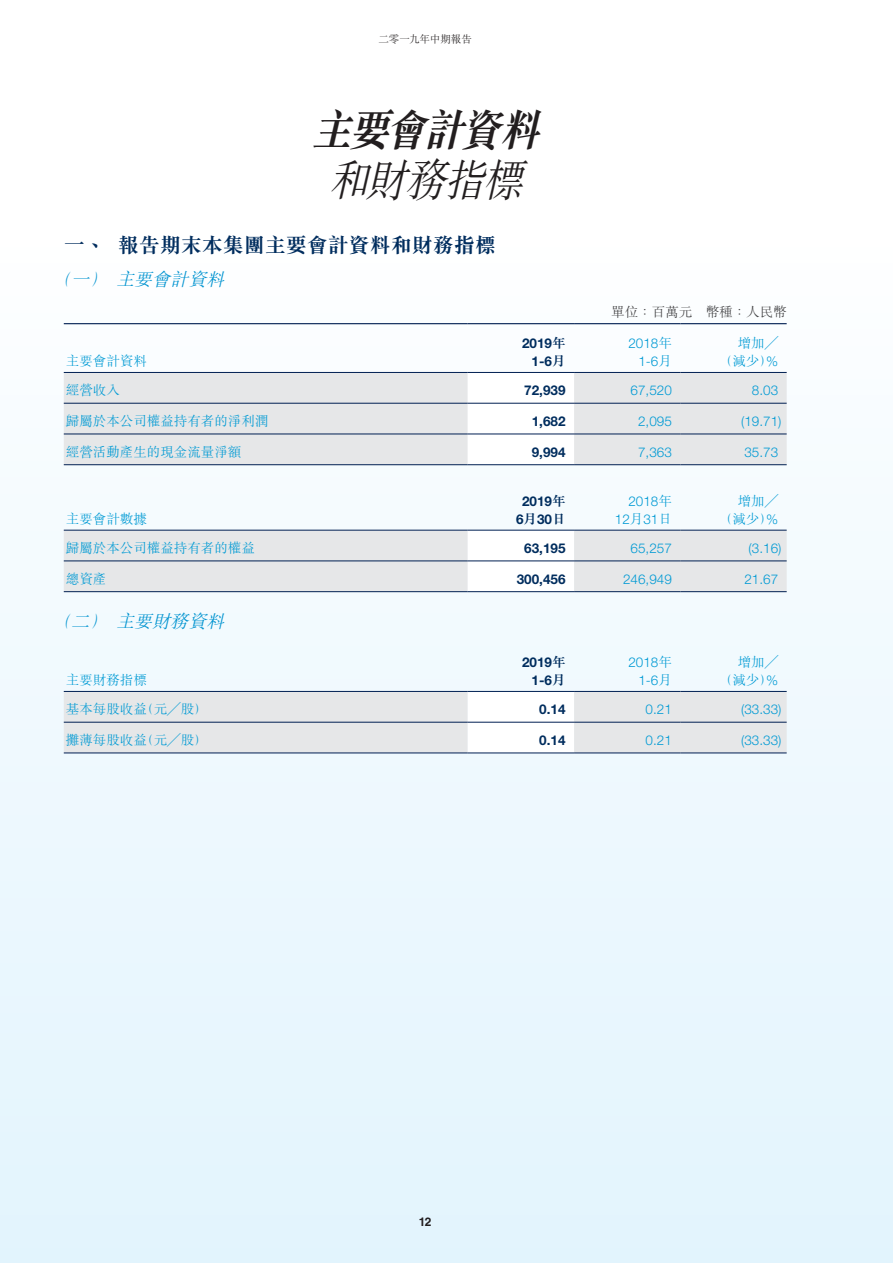
<style>
.page{position:relative;width:893px;height:1263px;background:#fff}
.page>*{position:absolute;margin:0;border:0;box-sizing:border-box;transform-origin:0 0}
.t1{font:italic 700 45px "M Sung HK";color:#221e1f;scale:.9 1}
.t2{font:italic 300 45px "M Sung HK";color:#221e1f;scale:.9 1}
.t3{font:700 21px "M Sung HK";color:#002d5e}
.t4{font:italic 300 18px "M Sung HK";color:#0093d0;scale:.8 1}
.t5{font:300 13.5px/18px "M Sung HK";color:#009ad4;text-align:right}
.t6{font:300 13.5px/18px "Helvetica Neue LT Std";color:#009ad4;text-align:right}
.t7{font:700 13.5px/18px "Helvetica Neue LT Std";color:#002d5e;text-align:right}
.t8{font:300 13.5px "M Sung HK";color:#404042}
.t9{font:700 12px "Helvetica LT Std";color:#221e1f}
.t10{font:300 10.5px "M Sung HK";color:#221e1f}
.s1{font-family:"M Sung HK"}
.s2{font-family:"Helvetica Neue LT Std"}
</style>
<div class="page">
<div style="left:0;top:234px;width:892px;height:1029px;background:linear-gradient(to bottom,#fdfeff,#e2f4fd)"></div>
<div style="left:64px;top:373px;width:723px;height:91px;background:#e6e7e8"></div>
<svg style="left:468px;top:373px;width:106px;height:91px"></svg>
<hr style="left:574px;top:372px;width:106px;height:1px;background:#001f52">
<hr style="left:574px;top:403px;width:106px;height:1px;background:#001f52">
<hr style="left:574px;top:434px;width:106px;height:1px;background:#001f52">
<hr style="left:574px;top:464px;width:106px;height:1px;background:#001f52">
<hr style="left:680px;top:372px;width:107px;height:1px;background:#001f52">
<hr style="left:680px;top:403px;width:107px;height:1px;background:#001f52">
<hr style="left:680px;top:434px;width:107px;height:1px;background:#001f52">
<hr style="left:680px;top:464px;width:107px;height:1px;background:#001f52">
<hr style="left:64px;top:372px;width:404px;height:1px;background:#001f52">
<hr style="left:64px;top:403px;width:404px;height:1px;background:#001f52">
<hr style="left:64px;top:434px;width:404px;height:1px;background:#001f52">
<hr style="left:64px;top:464px;width:404px;height:1px;background:#001f52">
<hr style="left:468px;top:372px;width:106px;height:1px;background:#001f52">
<hr style="left:468px;top:403px;width:106px;height:1px;background:#001f52">
<hr style="left:468px;top:434px;width:106px;height:1px;background:#001f52">
<hr style="left:468px;top:464px;width:106px;height:1px;background:#001f52">
<hr style="left:64px;top:323px;width:404px;height:1px;background:#001f52">
<hr style="left:468px;top:323px;width:106px;height:1px;background:#001f52">
<hr style="left:574px;top:323px;width:106px;height:1px;background:#001f52">
<hr style="left:680px;top:323px;width:107px;height:1px;background:#001f52">
<svg style="left:64px;top:531px;width:723px;height:60px;background:#e8e9ea"></svg>
<hr style="left:64px;top:530px;width:404px;height:1px;background:#001f52">
<hr style="left:468px;top:530px;width:106px;height:1px;background:#001f52">
<hr style="left:574px;top:530px;width:106px;height:1px;background:#001f52">
<hr style="left:680px;top:530px;width:107px;height:1px;background:#001f52">
<hr style="left:64px;top:560px;width:404px;height:1px;background:#001f52">
<hr style="left:468px;top:560px;width:106px;height:1px;background:#001f52">
<hr style="left:574px;top:560px;width:106px;height:1px;background:#001f52">
<hr style="left:680px;top:560px;width:107px;height:1px;background:#001f52">
<hr style="left:64px;top:591px;width:404px;height:1px;background:#001f52">
<hr style="left:468px;top:591px;width:106px;height:1px;background:#001f52">
<hr style="left:574px;top:591px;width:106px;height:1px;background:#001f52">
<hr style="left:680px;top:591px;width:107px;height:1px;background:#001f52">
<svg style="left:64px;top:692px;width:723px;height:60px;background:#e8e9ea"></svg>
<hr style="left:64px;top:691px;width:404px;height:1px;background:#001f52">
<hr style="left:468px;top:691px;width:106px;height:1px;background:#001f52">
<hr style="left:574px;top:691px;width:106px;height:1px;background:#001f52">
<hr style="left:680px;top:691px;width:107px;height:1px;background:#001f52">
<hr style="left:64px;top:722px;width:404px;height:1px;background:#001f52">
<hr style="left:468px;top:722px;width:106px;height:1px;background:#001f52">
<hr style="left:574px;top:722px;width:106px;height:1px;background:#001f52">
<hr style="left:680px;top:722px;width:107px;height:1px;background:#001f52">
<hr style="left:64px;top:752px;width:404px;height:1px;background:#001f52">
<hr style="left:468px;top:752px;width:106px;height:1px;background:#001f52">
<hr style="left:574px;top:752px;width:106px;height:1px;background:#001f52">
<hr style="left:680px;top:752px;width:107px;height:1px;background:#001f52">
<p class="t10" style="left:378px;top:32px;width:95px">二零一九年中期報告</p>
<h1 class="t1" style="left:311px;top:99px;width:271px">主要會計資料</h1>
<h1 class="t2" style="left:328px;top:149px;width:233px">和財務指標</h1>
<h2 class="t3" style="left:64px;top:230px;width:433px">一、報告期末本集團主要會計資料和財務指標</h2>
<h3 class="t4" style="left:55px;top:267px;width:220px">（一）主要會計資料</h3>
<p class="t8" style="left:611px;top:303px;width:177px">單位：百萬元 幣種：人民幣</p>
<p class="t5" style="left:66px;top:352px;width:82px">主要會計資料</p>
<p class="t7" style="left:522px;top:334px;width:45px">2019<span class="s1">年<br></span>1-6<span class="s1">月</span></p>
<p class="t6" style="left:628px;top:334px;width:45px">2018<span class="s1">年<br></span>1-6<span class="s1">月</span></p>
<p class="t5" style="left:719px;top:334px;width:61px">增加╱<br>（減少）<span class="s2">%</span></p>
<p class="t5" style="left:66px;top:381px;width:55px">經營收入</p>
<p class="t7" style="left:524px;top:381px;width:43px">72,939</p>
<p class="t6" style="left:631px;top:381px;width:43px">67,520</p>
<p class="t6" style="left:752px;top:381px;width:28px">8.03</p>
<p class="t5" style="left:66px;top:411px;width:204px">歸屬於本公司權益持有者的淨利潤</p>
<p class="t7" style="left:532px;top:412px;width:35px">1,682</p>
<p class="t6" style="left:638px;top:412px;width:35px">2,095</p>
<p class="t6" style="left:741px;top:412px;width:42px">(19.71)</p>
<p class="t5" style="left:66px;top:442px;width:177px">經營活動產生的現金流量淨額</p>
<p class="t7" style="left:532px;top:442px;width:35px">9,994</p>
<p class="t6" style="left:638px;top:442px;width:35px">7,363</p>
<p class="t6" style="left:744px;top:442px;width:35px">35.73</p>
<p class="t5" style="left:66px;top:510px;width:82px">主要會計數據</p>
<p class="t7" style="left:516px;top:492px;width:51px;text-align:center">2019<span class="s1">年<br></span>6<span class="s1">月</span>30<span class="s1">日</span></p>
<p class="t6" style="left:615px;top:492px;width:59px">2018<span class="s1">年<br></span>12<span class="s1">月</span>31<span class="s1">日</span></p>
<p class="t5" style="left:719px;top:492px;width:61px">增加╱<br>（減少）<span class="s2">%</span></p>
<p class="t5" style="left:66px;top:538px;width:190px">歸屬於本公司權益持有者的權益</p>
<p class="t7" style="left:524px;top:539px;width:43px">63,195</p>
<p class="t6" style="left:631px;top:539px;width:43px">65,257</p>
<p class="t6" style="left:749px;top:539px;width:34px">(3.16)</p>
<p class="t5" style="left:66px;top:569px;width:42px">總資產</p>
<p class="t7" style="left:517px;top:569px;width:50px">300,456</p>
<p class="t6" style="left:623px;top:569px;width:50px">246,949</p>
<p class="t6" style="left:744px;top:569px;width:35px">21.67</p>
<h3 class="t4" style="left:55px;top:608px;width:220px">（二）主要財務資料</h3>
<p class="t5" style="left:66px;top:671px;width:82px">主要財務指標</p>
<p class="t7" style="left:522px;top:653px;width:45px">2019<span class="s1">年<br></span>1-6<span class="s1">月</span></p>
<p class="t6" style="left:628px;top:653px;width:45px">2018<span class="s1">年<br></span>1-6<span class="s1">月</span></p>
<p class="t5" style="left:719px;top:653px;width:61px">增加╱<br>（減少）<span class="s2">%</span></p>
<p class="t5" style="left:66px;top:699px;width:143px">基本每股收益（元╱股）</p>
<p class="t7" style="left:539px;top:700px;width:28px">0.14</p>
<p class="t6" style="left:646px;top:700px;width:28px">0.21</p>
<p class="t6" style="left:741px;top:700px;width:42px">(33.33)</p>
<p class="t5" style="left:66px;top:730px;width:143px">攤薄每股收益（元╱股）</p>
<p class="t7" style="left:539px;top:731px;width:28px">0.14</p>
<p class="t6" style="left:646px;top:731px;width:28px">0.21</p>
<p class="t6" style="left:741px;top:731px;width:42px">(33.33)</p>
<p class="t9" style="left:419px;top:1214px;width:14px">12</p>
</div>
